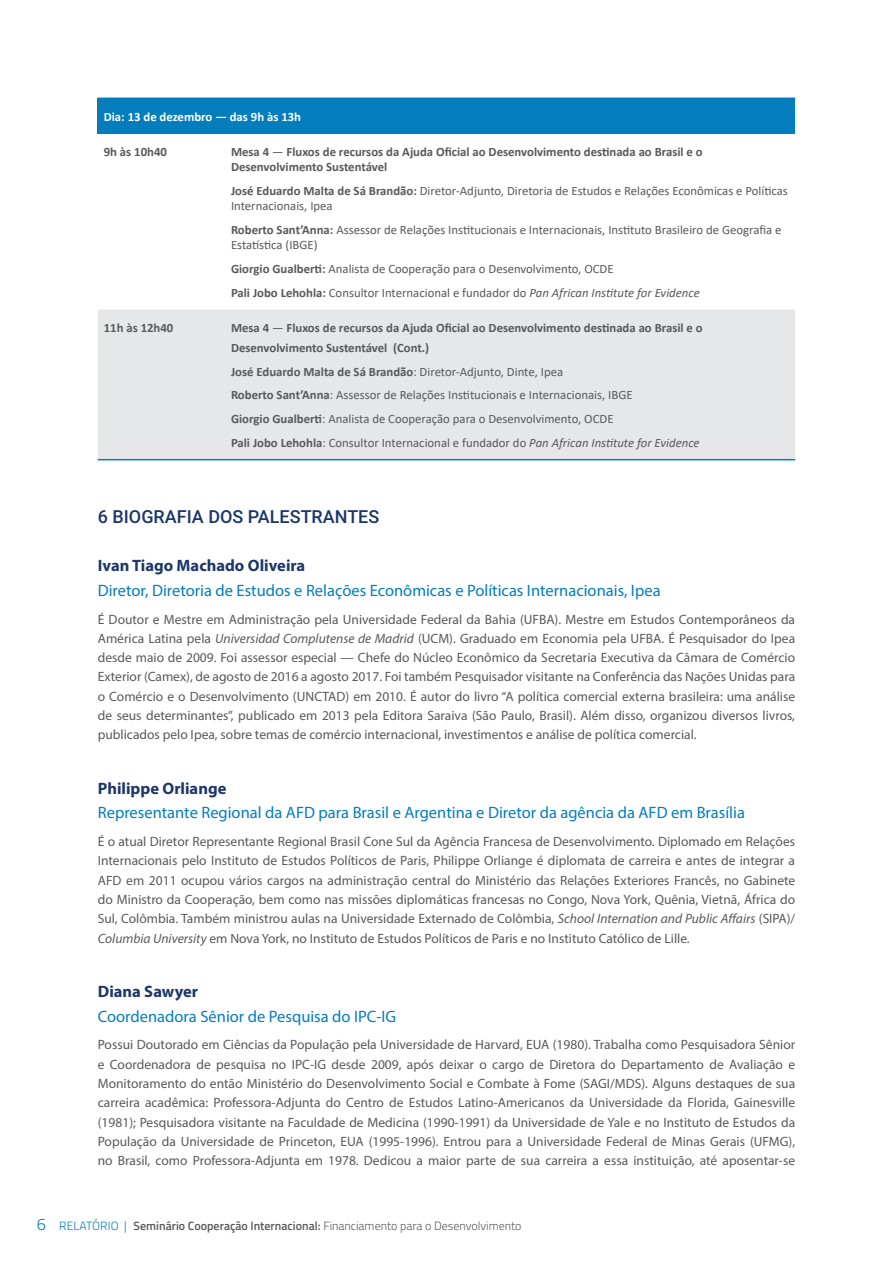
<style>
.page{position:relative;width:893px;height:1263px;background:#fff}
.page>*{position:absolute;margin:0;border:0;box-sizing:border-box;transform-origin:0 0}
.t1{font:500 18px "Roboto";color:#1d3768}
.t2{font:16.5px "Myriad Pro";color:#047dbc}
.t3{font:700 16.5px "Myriad Pro";color:#1d3768}
.t4{font:13.5px/19.4px "Myriad Pro";color:#58595b;text-align:justify}
.t5{font:12.75px/23.9px "Calibri";color:#58595b}
.t6{font:700 12.75px/15.3px "Calibri";color:#58595b}
.t7{font:700 12.75px "Calibri";color:#fff}
.t8{font:600 12px "Titillium";color:#58595b}
.s1{font-weight:400}
.s2{font-weight:700}
.s3{font-style:italic}
.s4{font-weight:300;font-size:16.5px;color:#047dbc}
.s5{font-weight:300;color:#047dbc}
.s6{font-weight:300}
</style>
<div class="page">
<div style="left:98px;top:98px;width:697px;height:35px;background:#047dbc"></div>
<div style="left:98px;top:310px;width:697px;height:149px;background:#e6e7e8"></div>
<hr style="left:98px;top:459px;width:127px;height:1px;background:#047dbc">
<hr style="left:225px;top:459px;width:570px;height:1px;background:#047dbc">
<p class="t7" style="left:104px;top:107px;width:199px">Dia: 13 de dezembro — das 9h às 13h</p>
<p class="t6" style="left:104px;top:144px;width:65px">9h às 10h40</p>
<p class="t6" style="left:231px;top:144px;width:473px">Mesa 4 <span class="s1">—</span> Fluxos de recursos da Ajuda Oficial ao Desenvolvimento destinada ao Brasil e o<br>Desenvolvimento Sustentável</p>
<p class="t5" style="left:231px;top:183px;width:558px;line-height:15.3px"><span class="s2">José Eduardo Malta de Sá Brandão:</span> Diretor-Adjunto, Diretoria de Estudos e Relações Econômicas e Políticas<br>Internacionais, Ipea</p>
<p class="t5" style="left:231px;top:222px;width:552px;line-height:15.3px"><span class="s2">Roberto Sant’Anna:</span> Assessor de Relações Institucionais e Internacionais, Instituto Brasileiro de Geografia e<br>Estatística (IBGE)</p>
<p class="t5" style="left:231px;top:257px;width:470px"><span class="s2">Giorgio Gualberti:</span> Analista de Cooperação para o Desenvolvimento, OCDE<br><span class="s2">Pali Jobo Lehohla:</span> Consultor Internacional e fundador do <span class="s3">Pan African Institute for Evidence</span></p>
<p class="t6" style="left:104px;top:320px;width:71px">11h às 12h40</p>
<p class="t6" style="left:231px;top:318px;width:473px;line-height:19.8px">Mesa 4 <span class="s1">—</span> Fluxos de recursos da Ajuda Oficial ao Desenvolvimento destinada ao Brasil e o<br>Desenvolvimento Sustentável (Cont.)</p>
<p class="t5" style="left:231px;top:359px;width:470px"><span class="s2">José Eduardo Malta de Sá Brandão</span>: Diretor-Adjunto, Dinte, Ipea<br><span class="s2">Roberto Sant’Anna</span>: Assessor de Relações Institucionais e Internacionais, IBGE<br><span class="s2">Giorgio Gualberti</span>: Analista de Cooperação para o Desenvolvimento, OCDE<br><span class="s2">Pali Jobo Lehohla</span>: Consultor Internacional e fundador do <span class="s3">Pan African Institute for Evidence</span></p>
<h1 class="t1" style="left:98px;top:504px;width:283px">6 BIOGRAFIA DOS PALESTRANTES</h1>
<p class="t3" style="left:98px;top:555px;width:209px">Ivan Tiago Machado Oliveira</p>
<p class="t2" style="left:98px;top:580px;width:564px">Diretor, Diretoria de Estudos e Relações Econômicas e Políticas Internacionais, Ipea</p>
<p class="t4" style="left:98px;top:609px;width:699px">É Doutor e Mestre em Administração pela Universidade Federal da Bahia (UFBA). Mestre em Estudos Contemporâneos da América Latina pela <span class="s3">Universidad Complutense de Madrid</span> (UCM). Graduado em Economia pela UFBA. É Pesquisador do Ipea desde maio de 2009. Foi assessor especial — Chefe do Núcleo Econômico da Secretaria Executiva da Câmara de Comércio Exterior (Camex), de agosto de 2016 a agosto 2017. Foi também Pesquisador visitante na Conferência das Nações Unidas para o Comércio e o Desenvolvimento (UNCTAD) em 2010. É autor do livro “A política comercial externa brasileira: uma análise de seus determinantes”, publicado em 2013 pela Editora Saraiva (São Paulo, Brasil). Além disso, organizou diversos livros, publicados pelo Ipea, sobre temas de comércio internacional, investimentos e análise de política comercial.</p>
<p class="t3" style="left:98px;top:778px;width:130px">Philippe Orliange</p>
<p class="t2" style="left:98px;top:803px;width:649px">Representante Regional da AFD para Brasil e Argentina e Diretor da agência da AFD em Brasília</p>
<p class="t4" style="left:98px;top:832px;width:699px">É o atual Diretor Representante Regional Brasil Cone Sul da Agência Francesa de Desenvolvimento. Diplomado em Relações Internacionais pelo Instituto de Estudos Políticos de Paris, Philippe Orliange é diplomata de carreira e antes de integrar a AFD em 2011 ocupou vários cargos na administração central do Ministério das Relações Exteriores Francês, no Gabinete do Ministro da Cooperação, bem como nas missões diplomáticas francesas no Congo, Nova York, Quênia, Vietnã, África do Sul, Colômbia. Também ministrou aulas na Universidade Externado de Colômbia, <span class="s3">School Internation and Public Affairs</span> (SIPA)/ <span class="s3">Columbia University</span> em Nova York, no Instituto de Estudos Políticos de Paris e no Instituto Católico de Lille.</p>
<p class="t3" style="left:98px;top:981px;width:102px">Diana Sawyer</p>
<p class="t2" style="left:98px;top:1006px;width:300px">Coordenadora Sênior de Pesquisa do IPC-IG</p>
<p class="t4" style="left:98px;top:1035px;width:699px">Possui Doutorado em Ciências da População pela Universidade de Harvard, EUA (1980). Trabalha como Pesquisadora Sênior e Coordenadora de pesquisa no IPC-IG desde 2009, após deixar o cargo de Diretora do Departamento de Avaliação e Monitoramento do então Ministério do Desenvolvimento Social e Combate à Fome (SAGI/MDS). Alguns destaques de sua carreira acadêmica: Professora-Adjunta do Centro de Estudos Latino-Americanos da Universidade da Florida, Gainesville (1981); Pesquisadora visitante na Faculdade de Medicina (1990-1991) da Universidade de Yale e no Instituto de Estudos da População da Universidade de Princeton, EUA (1995-1996). Entrou para a Universidade Federal de Minas Gerais (UFMG), no Brasil, como Professora-Adjunta em 1978. Dedicou a maior parte de sua carreira a essa instituição, até aposentar-se</p>
<p class="t8" style="left:37px;top:1216px;width:486px"><span class="s4">6</span> <span class="s5">RELATÓRIO |</span> Seminário Cooperação Internacional: <span class="s6">Financiamento para o Desenvolvimento</span></p>
</div>
